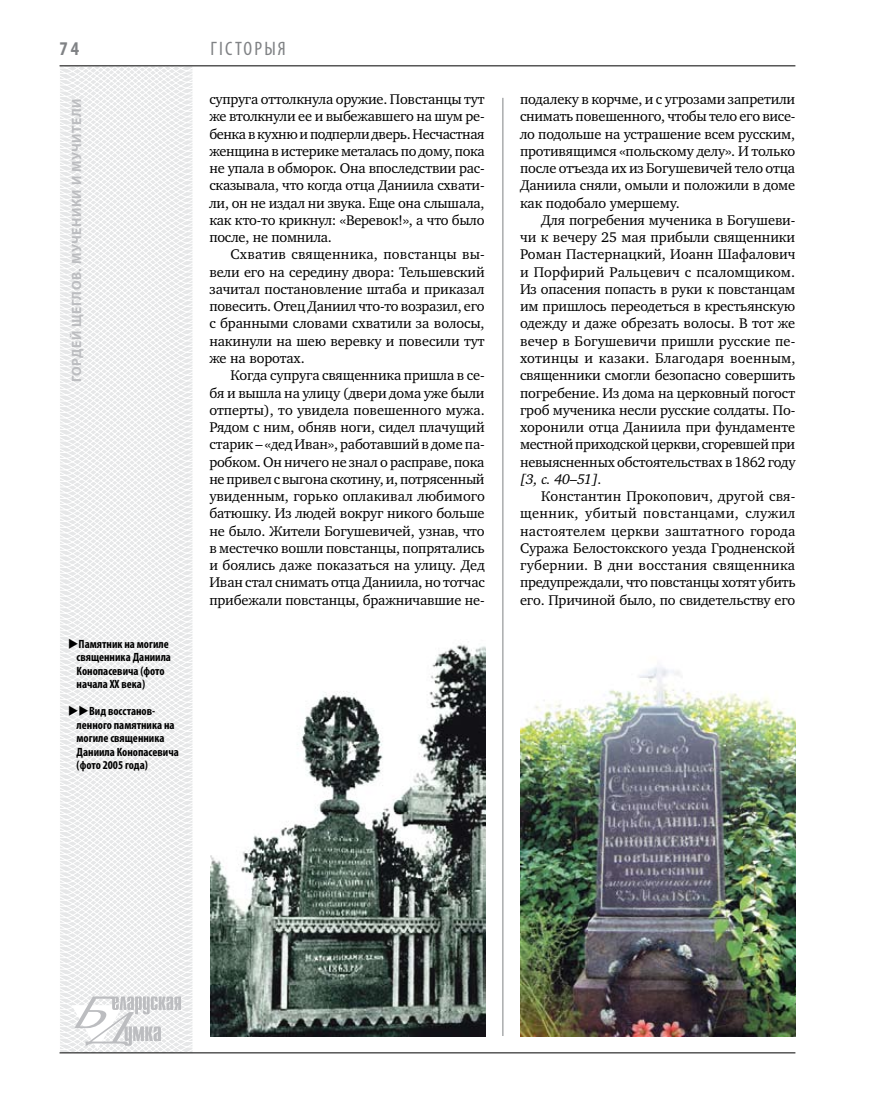
<style>
.page{position:relative;width:872px;height:1106px;background:#fff}
.page>*{position:absolute;margin:0;border:0;box-sizing:border-box;transform-origin:0 0}
.t1{font:condensed 19.5px "Myriad Pro";color:#808285}
.t2{font:700 condensed 19.5px "Myriad Pro";color:#808285}
.t3{font:14.4px/17.2px "Charter C";letter-spacing:-.01em;color:#000;text-align:justify}
.t4{font:italic 14.4px "Charter C";color:#000}
.t5{font:700 13.5px "Myriad Pro";letter-spacing:.04em;color:#bcbdc0}
.t6{font:700 condensed 12px/13.5px "Myriad Pro";color:#000}
</style>
<div class="page">
<svg style="left:59px;top:65px;width:192px;height:989px"></svg>
<hr style="left:502px;top:98px;width:1px;height:938px;background:#808285">
<hr style="left:60px;top:1052px;width:735px;height:1px;background:#000">
<svg style="left:71px;top:996px;width:110px;height:53px"></svg>
<hr style="left:60px;top:65px;width:735px;height:1px;background:#000">
<img style="left:520px;top:667px;width:275px;height:369px">
<img style="left:210px;top:639px;width:275px;height:397px">
<h1 class="t2" style="left:60px;top:37px;width:21px">74</h1>
<p class="t5" style="left:68px;top:382px;width:286px;rotate:-90deg">Гордей Щеглов. Мученики и мучители</p>
<p class="t6" style="left:77px;top:637px;width:96px;text-indent:-9px">◆Памятник на могиле священника Даниила<br>Конопасевича (фото начала ХХ века)</p>
<p class="t6" style="left:77px;top:704px;width:104px;text-indent:-9px">◆◆Вид восстанов&shy;ленного памятника на могиле священника<br>Даниила Конопасевича (фото 2005 года)</p>
<h1 class="t1" style="left:210px;top:37px;width:77px">гісторыя</h1>
<p class="t3" style="left:209px;top:91px;width:277px">супруга оттолкнула оружие. Повстанцы тут же втолкнули ее и выбежавшего на шум ре&shy;бенка в кухню и подперли дверь. Несчастная женщина в истерике металась по дому, пока не упала в обморок. Она впоследствии рас&shy;сказывала, что когда отца Даниила схвати&shy;ли, он не издал ни звука. Еще она слышала, как кто-то крикнул: «Веревок!», а что было после, не помнила.</p>
<p class="t3" style="left:209px;top:246px;width:277px;text-indent:21px">Схватив священника, повстанцы вы&shy;вели его на середину двора: Тельшевский зачитал постановление штаба и приказал повесить. Отец Даниил что-то возразил, его с бранными словами схватили за волосы, накинули на шею веревку и повесили тут же на воротах.</p>
<p class="t3" style="left:209px;top:367px;width:277px;text-indent:21px">Когда супруга священника пришла в се&shy;бя и вышла на улицу (двери дома уже были отперты), то увидела повешенного мужа.<br>Рядом с ним, обняв ноги, сидел плачущий старик – «дед Иван», работавший в доме па&shy;робком. Он ничего не знал о расправе, пока не привел с выгона скотину, и, потрясенный увиденным, горько оплакивал любимого батюшку. Из людей вокруг никого больше не было. Жители Богушевичей, узнав, что в местечко вошли повстанцы, попрятались и боялись даже показаться на улицу. Дед Иван стал снимать отца Даниила, но тотчас прибежали повстанцы, бражничавшие не-</p>
<p class="t3" style="left:520px;top:91px;width:277px">подалеку в корчме, и с угрозами запретили снимать повешенного, чтобы тело его висе&shy;ло подольше на устрашение всем русским, противящимся «польскому делу». И только после отъезда их из Богушевичей тело отца Даниила сняли, омыли и положили в доме как подобало умершему.</p>
<p class="t3" style="left:520px;top:211px;width:277px;text-indent:21px">Для погребения мученика в Богушеви&shy;чи к вечеру 25 мая прибыли священники Роман Пастернацкий, Иоанн Шафалович и Порфирий Ральцевич с псаломщиком.<br>Из опасения попасть в руки к повстанцам им пришлось переодеться в крестьянскую одежду и даже обрезать волосы. В тот же вечер в Богушевичи пришли русские пе&shy;хотинцы и казаки. Благодаря военным, священники смогли безопасно совершить погребение. Из дома на церковный погост гроб мученика несли русские солдаты. По&shy;хоронили отца Даниила при фундаменте местной приходской церкви, сгоревшей при невыясненных обстоятельствах в 1862 году</p>
<p class="t4" style="left:520px;top:471px;width:83px">[3, с. 40–51].</p>
<p class="t3" style="left:520px;top:488px;width:277px;text-indent:21px">Константин Прокопович, другой свя&shy;щенник, убитый повстанцами, служил настоятелем церкви заштатного города Суража Белостокского уезда Гродненской губернии. В дни восстания священника предупреждали, что повстанцы хотят убить его. Причиной было, по свидетельству его</p>
</div>
